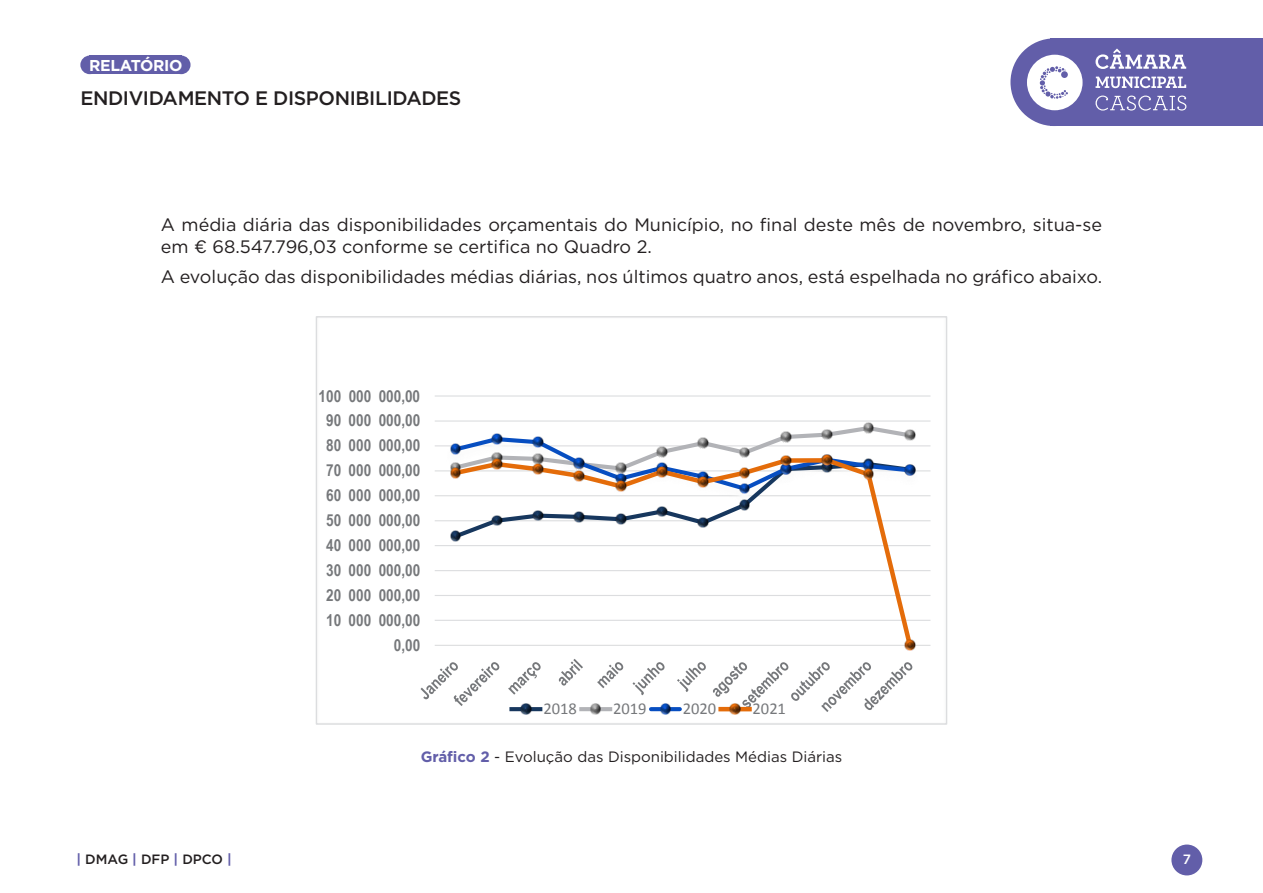
<style>
.page{position:relative;width:1263px;height:893px;background:#fff}
.page>*{position:absolute;margin:0;border:0;box-sizing:border-box;transform-origin:0 0}
.t1{font:500 19.5px "Gotham";letter-spacing:-.02em;color:#231f20}
.texto{font:18px/21.6px "Gotham";color:#231f20}
.t2{font:700 16.65px "Arial Narrow";color:#76787b}
.t3{font:700 16.5px "Arial Narrow";color:#76787b}
.t4{font:16.5px "Calibri";letter-spacing:-.005em;color:#76787b}
.t5{font:700 15.75px "Gotham";letter-spacing:-.02em;color:#fff}
.texto-2{font:15px "Gotham";color:#231f20}
.t6{font:500 13.5px "Gotham";color:#231f20}
.t7{font:500 13.5px "Gotham";color:#fff}
.s1{font-weight:700;color:#625ea9}
</style>
<div class="page">
<div style="left:1171px;top:844px;width:31px;height:31px;background:#625ea9;border-radius:50%"></div>
<div style="left:1051px;top:38px;width:212px;height:88px;background:#625ea9"></div>
<div style="left:1010px;top:38px;width:88px;height:88px;background:#625ea9;border-radius:50%"></div>
<div style="left:89px;top:56px;width:92px;height:18px;background:#625ea9"></div>
<div style="left:80px;top:56px;width:19px;height:18px;background:#625ea9;border-radius:50%"></div>
<div style="left:172px;top:56px;width:19px;height:18px;background:#625ea9;border-radius:50%"></div>
<svg style="left:1095px;top:49px;width:91px;height:20px"></svg>
<svg style="left:1095px;top:96px;width:91px;height:15px"></svg>
<svg style="left:1095px;top:76px;width:91px;height:12px"></svg>
<svg style="left:1027px;top:55px;width:55px;height:55px"></svg>
<hr style="left:435px;top:620px;width:495px;height:1px;background:#dcdddf">
<hr style="left:435px;top:595px;width:495px;height:1px;background:#dcdddf">
<hr style="left:435px;top:570px;width:495px;height:1px;background:#dcdddf">
<hr style="left:435px;top:545px;width:495px;height:1px;background:#dcdddf">
<hr style="left:435px;top:520px;width:495px;height:1px;background:#dcdddf">
<hr style="left:435px;top:495px;width:495px;height:1px;background:#dcdddf">
<hr style="left:435px;top:470px;width:495px;height:1px;background:#dcdddf">
<hr style="left:435px;top:445px;width:495px;height:1px;background:#dcdddf">
<hr style="left:435px;top:420px;width:495px;height:2px;background:#dcdddf">
<hr style="left:435px;top:395px;width:495px;height:2px;background:#dcdddf">
<hr style="left:435px;top:645px;width:495px;height:1px;background:#dcdddf">
<img style="left:444px;top:445px;width:6px;height:2px">
<img style="left:915px;top:467px;width:6px;height:6px">
<svg style="left:882px;top:542px;width:31px;height:98px"></svg>
<svg style="left:450px;top:423px;width:465px;height:119px"></svg>
<svg style="left:904px;top:640px;width:11px;height:11px"></svg>
<svg style="left:420px;top:662px;width:79px;height:44px"></svg>
<svg style="left:508px;top:662px;width:33px;height:33px"></svg>
<svg style="left:559px;top:659px;width:24px;height:27px"></svg>
<svg style="left:597px;top:662px;width:26px;height:26px"></svg>
<svg style="left:632px;top:662px;width:33px;height:33px"></svg>
<svg style="left:677px;top:662px;width:29px;height:30px"></svg>
<svg style="left:511px;top:707px;width:29px;height:4px"></svg>
<svg style="left:521px;top:704px;width:10px;height:10px"></svg>
<hr style="left:581px;top:707px;width:29px;height:4px;background:#b2b3b7">
<svg style="left:590px;top:704px;width:11px;height:10px"></svg>
<svg style="left:651px;top:707px;width:29px;height:4px"></svg>
<svg style="left:660px;top:704px;width:10px;height:10px"></svg>
<svg style="left:713px;top:662px;width:199px;height:52px"></svg>
<div style="left:316px;top:316px;width:631px;height:409px;border:2px solid #dcdddf"></div>
<p class="t5" style="left:89px;top:55px;width:95px">RELATÓRIO</p>
<p class="t1" style="left:80px;top:85px;width:383px">ENDIVIDAMENTO E DISPONIBILIDADES</p>
<p class="texto" style="left:161px;top:214px;width:943px">A média diária das disponibilidades orçamentais do Município, no final deste mês de novembro, situa-se em € 68.547.796,03 conforme se certifica no Quadro 2.</p>
<p class="texto" style="left:161px;top:265px;width:943px">A evolução das disponibilidades médias diárias, nos últimos quatro anos, está espelhada no gráfico abaixo.</p>
<p class="t3" style="left:319px;top:383px;width:103px">100 000 000,00</p>
<p class="t2" style="left:326px;top:408px;width:96px">90 000 000,00</p>
<p class="t3" style="left:326px;top:433px;width:96px">80 000 000,00</p>
<p class="t3" style="left:326px;top:458px;width:96px">70 000 000,00</p>
<p class="t3" style="left:326px;top:483px;width:96px">60 000 000,00</p>
<p class="t3" style="left:326px;top:508px;width:96px">50 000 000,00</p>
<p class="t3" style="left:326px;top:533px;width:96px">40 000 000,00</p>
<p class="t3" style="left:326px;top:558px;width:96px">30 000 000,00</p>
<p class="t3" style="left:326px;top:583px;width:96px">20 000 000,00</p>
<p class="t3" style="left:326px;top:608px;width:96px">10 000 000,00</p>
<p class="t3" style="left:394px;top:632px;width:28px">0,00</p>
<p class="t4" style="left:543px;top:698px;width:35px">2018</p>
<p class="t4" style="left:613px;top:698px;width:35px">2019</p>
<p class="t4" style="left:683px;top:698px;width:35px">2020</p>
<p class="t4" style="left:753px;top:698px;width:35px">2021</p>
<p class="texto-2" style="left:421px;top:747px;width:423px"><span class="s1">Gráfico 2</span> - Evolução das Disponibilidades Médias Diárias</p>
<p class="t6" style="left:77px;top:850px;width:157px"><span class="s1">|</span> DMAG <span class="s1">|</span> DFP <span class="s1">|</span> DPCO <span class="s1">|</span></p>
<p class="t7" style="left:1183px;top:850px;width:10px">7</p>
</div>
